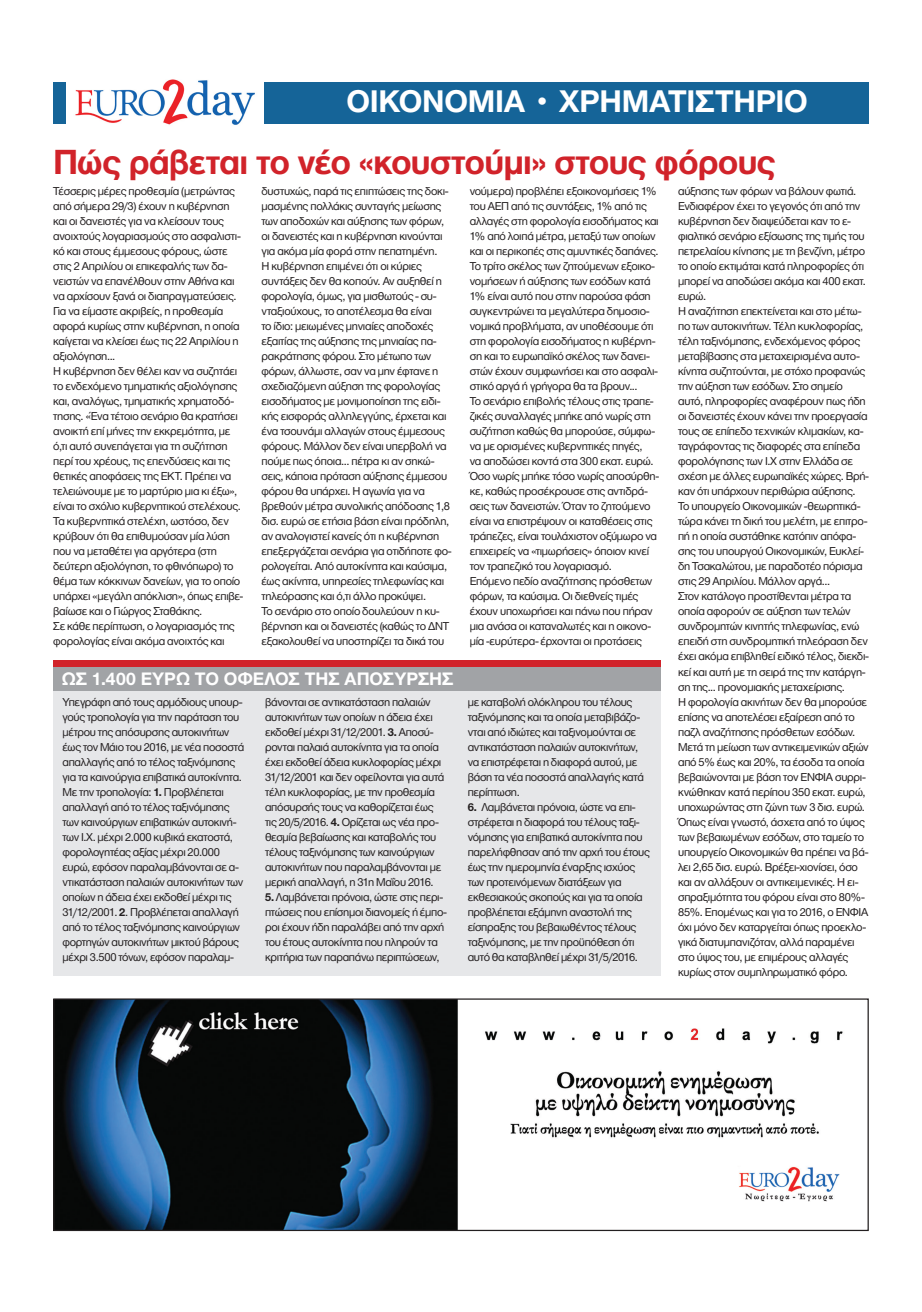
<style>
.page{position:relative;width:922px;height:1312px;background:#fff}
.page>*{position:absolute;margin:0;border:0;box-sizing:border-box;transform-origin:0 0}
.Middle_title_Analekt{font:700 36.25px "CF Helvetica";letter-spacing:-.025em;color:#d1232a}
.Middle_title_Analekt-2{font:700 32.5px "CF Helvetica";letter-spacing:-.01em;color:#fff}
.Middle_title_Analekt-3{font:700 18.75px "CF Helvetica";color:#fff}
.Middle_title_Analekt-4{font:11.88px/15px "CF Helvetica";letter-spacing:-.02em;color:#231f20}
.s1{font-weight:700}
</style>
<div class="page">
<img style="left:55px;top:1000px;width:788px;height:228px">
<div style="left:53px;top:998px;width:815px;height:232px;border:1px solid #231f20"></div>
<div style="left:53px;top:82px;width:815px;height:41px;background:#156498"></div>
<img style="left:67px;top:79px;width:196px;height:46px">
<div style="left:53px;top:660px;width:607px;height:315px;background:#e6e7e9"></div>
<div style="left:53px;top:666px;width:607px;height:24px;background:#a1a3a6"></div>
<div style="left:53px;top:660px;width:607px;height:6px;background:#d1232a"></div>
<p class="Middle_title_Analekt-2" style="left:346px;top:84px;width:462px">ΟΙΚΟΝΟΜΙΑ • ΧΡΗΜΑΤΙΣΤΗΡΙΟ</p>
<p class="Middle_title_Analekt" style="left:53px;top:143px;width:724px">Πώς ράβεται το νέο «κουστούμι» στους φόρους</p>
<p class="Middle_title_Analekt-4" style="left:53px;top:184px;width:189px">Τέσσερις μέρες προθεσμία (μετρώντας από σήμερα 29/3) έχουν η κυβέρνηση και οι δανειστές για να κλείσουν τους ανοιχτούς λογαριασμούς στο ασφαλιστι&shy;κό και στους έμμεσους φόρους, ώστε στις 2 Απριλίου οι επικεφαλής των δα&shy;νειστών να επανέλθουν στην Αθήνα και να αρχίσουν ξανά οι διαπραγματεύσεις.<br>Για να είμαστε ακριβείς, η προθεσμία αφορά κυρίως στην κυβέρνηση, η οποία καίγεται να κλείσει έως τις 22 Απριλίου η αξιολόγηση...</p>
<p class="Middle_title_Analekt-4" style="left:53px;top:364px;width:189px">Η κυβέρνηση δεν θέλει καν να συζητάει το ενδεχόμενο τμηματικής αξιολόγησης και, αναλόγως, τμηματικής χρηματοδό&shy;τησης. «Ένα τέτοιο σενάριο θα κρατήσει ανοικτή επί μήνες την εκκρεμότητα, με ό,τι αυτό συνεπάγεται για τη συζήτηση περί του χρέους, τις επενδύσεις και τις θετικές αποφάσεις της ΕΚΤ. Πρέπει να τελειώνουμε με το μαρτύριο μια κι έξω», είναι το σχόλιο κυβερνητικού στελέχους.</p>
<p class="Middle_title_Analekt-4" style="left:53px;top:514px;width:191px">Τα κυβερνητικά στελέχη, ωστόσο, δεν κρύβουν ότι θα επιθυμούσαν μία λύση που να μεταθέτει για αργότερα (στη δεύτερη αξιολόγηση, το φθινόπωρο) το θέμα των κόκκινων δανείων, για το οποίο υπάρχει «μεγάλη απόκλιση», όπως επιβε&shy;βαίωσε και ο Γιώργος Σταθάκης.</p>
<p class="Middle_title_Analekt-4" style="left:53px;top:619px;width:183px">Σε κάθε περίπτωση, ο λογαριασμός της φορολογίας είναι ακόμα ανοιχτός και</p>
<p class="Middle_title_Analekt-4" style="left:261px;top:184px;width:188px">δυστυχώς, παρά τις επιπτώσεις της δοκι&shy;μασμένης πολλάκις συνταγής μείωσης των αποδοχών και αύξησης των φόρων, οι δανειστές και η κυβέρνηση κινούνται για ακόμα μία φορά στην πεπατημένη.</p>
<p class="Middle_title_Analekt-4" style="left:261px;top:259px;width:191px">Η κυβέρνηση επιμένει ότι οι κύριες συντάξεις δεν θα κοπούν. Αν αυξηθεί η φορολογία, όμως, για μισθωτούς - συ&shy;νταξιούχους, το αποτέλεσμα θα είναι<br>το ίδιο: μειωμένες μηνιαίες αποδοχές εξαιτίας της αύξησης της μηνιαίας πα&shy;ρακράτησης φόρου. Στο μέτωπο των φόρων, άλλωστε, σαν να μην έφτανε η σχεδιαζόμενη αύξηση της φορολογίας εισοδήματος με μονιμοποίηση της ειδι&shy;κής εισφοράς αλληλεγγύης, έρχεται και ένα τσουνάμι αλλαγών στους έμμεσους φόρους. Μάλλον δεν είναι υπερβολή να πούμε πως όποια... πέτρα κι αν σηκώ&shy;σεις, κάποια πρόταση αύξησης έμμεσου φόρου θα υπάρχει. Η αγωνία για να βρεθούν μέτρα συνολικής απόδοσης 1,8 δισ. ευρώ σε ετήσια βάση είναι πρόδηλη, αν αναλογιστεί κανείς ότι η κυβέρνηση επεξεργάζεται σενάρια για οτιδήποτε φο&shy;ρολογείται. Από αυτοκίνητα και καύσιμα, έως ακίνητα, υπηρεσίες τηλεφωνίας και τηλεόρασης και ό,τι άλλο προκύψει.</p>
<p class="Middle_title_Analekt-4" style="left:261px;top:604px;width:189px">Το σενάριο στο οποίο δουλεύουν η κυ&shy;βέρνηση και οι δανειστές (καθώς το ΔΝΤ εξακολουθεί να υποστηρίζει τα δικά του</p>
<p class="Middle_title_Analekt-4" style="left:469px;top:184px;width:190px">νούμερα) προβλέπει εξοικονομήσεις 1% του ΑΕΠ από τις συντάξεις, 1% από τις αλλαγές στη φορολογία εισοδήματος και 1% από λοιπά μέτρα, μεταξύ των οποίων και οι περικοπές στις αμυντικές δαπάνες.<br>Το τρίτο σκέλος των ζητούμενων εξοικο&shy;νομήσεων ή αύξησης των εσόδων κατά 1% είναι αυτό που στην παρούσα φάση συγκεντρώνει τα μεγαλύτερα δημοσιο&shy;νομικά προβλήματα, αν υποθέσουμε ότι στη φορολογία εισοδήματος η κυβέρνη&shy;ση και το ευρωπαϊκό σκέλος των δανει&shy;στών έχουν συμφωνήσει και στο ασφαλι&shy;στικό αργά ή γρήγορα θα τα βρουν...</p>
<p class="Middle_title_Analekt-4" style="left:469px;top:394px;width:191px">Το σενάριο επιβολής τέλους στις τραπε&shy;ζικές συναλλαγές μπήκε από νωρίς στη συζήτηση καθώς θα μπορούσε, σύμφω&shy;να με ορισμένες κυβερνητικές πηγές,<br>να αποδώσει κοντά στα 300 εκατ. ευρώ.<br>Όσο νωρίς μπήκε τόσο νωρίς αποσύρθη&shy;κε, καθώς προσέκρουσε στις αντιδρά&shy;σεις των δανειστών. Όταν το ζητούμενο είναι να επιστρέψουν οι καταθέσεις στις τράπεζες, είναι τουλάχιστον οξύμωρο να επιχειρείς να «τιμωρήσεις» όποιον κινεί τον τραπεζικό του λογαριασμό.</p>
<p class="Middle_title_Analekt-4" style="left:469px;top:574px;width:184px">Επόμενο πεδίο αναζήτησης πρόσθετων φόρων, τα καύσιμα. Οι διεθνείς τιμές έχουν υποχωρήσει και πάνω που πήραν μια ανάσα οι καταναλωτές και η οικονο&shy;μία -ευρύτερα- έρχονται οι προτάσεις</p>
<p class="Middle_title_Analekt-4" style="left:678px;top:184px;width:180px">αύξησης των φόρων να βάλουν φωτιά.</p>
<p class="Middle_title_Analekt-4" style="left:678px;top:199px;width:189px">Ενδιαφέρον έχει το γεγονός ότι από την κυβέρνηση δεν διαψεύδεται καν το ε&shy;φιαλτικό σενάριο εξίσωσης της τιμής του πετρελαίου κίνησης με τη βενζίνη, μέτρο το οποίο εκτιμάται κατά πληροφορίες ότι μπορεί να αποδώσει ακόμα και 400 εκατ. ευρώ.</p>
<p class="Middle_title_Analekt-4" style="left:678px;top:304px;width:192px">Η αναζήτηση επεκτείνεται και στο μέτω&shy;πο των αυτοκινήτων. Τέλη κυκλοφορίας, τέλη ταξινόμησης, ενδεχόμενος φόρος μεταβίβασης στα μεταχειρισμένα αυτο&shy;κίνητα συζητούνται, με στόχο προφανώς την αύξηση των εσόδων. Στο σημείο αυτό, πληροφορίες αναφέρουν πως ήδη οι δανειστές έχουν κάνει την προεργασία τους σε επίπεδο τεχνικών κλιμακίων, κα&shy;ταγράφοντας τις διαφορές στα επίπεδα φορολόγησης των Ι.Χ στην Ελλάδα σε σχέση με άλλες ευρωπαϊκές χώρες. Βρή&shy;καν ότι υπάρχουν περιθώρια αύξησης.</p>
<p class="Middle_title_Analekt-4" style="left:678px;top:499px;width:191px">Το υπουργείο Οικονομικών -θεωρητικά&shy;τώρα κάνει τη δική του μελέτη, με επιτρο&shy;πή η οποία συστάθηκε κατόπιν απόφα&shy;σης του υπουργού Οικονομικών, Ευκλεί&shy;δη Τσακαλώτου, με παραδοτέο πόρισμα στις 29 Απριλίου. Μάλλον αργά...</p>
<p class="Middle_title_Analekt-4" style="left:678px;top:589px;width:192px">Στον κατάλογο προστίθενται μέτρα τα οποία αφορούν σε αύξηση των τελών συνδρομητών κινητής τηλεφωνίας, ενώ επειδή στη συνδρομητική τηλεόραση δεν έχει ακόμα επιβληθεί ειδικό τέλος, διεκδι&shy;κεί και αυτή με τη σειρά της την κατάργη&shy;ση της... προνομιακής μεταχείρισης.</p>
<p class="Middle_title_Analekt-4" style="left:678px;top:694px;width:192px">Η φορολογία ακινήτων δεν θα μπορούσε επίσης να αποτελέσει εξαίρεση από το παζλ αναζήτησης πρόσθετων εσόδων.<br>Μετά τη μείωση των αντικειμενικών αξιών από 5% έως και 20%, τα έσοδα τα οποία βεβαιώνονται με βάση τον ΕΝΦΙΑ συρρι&shy;κνώθηκαν κατά περίπου 350 εκατ. ευρώ, υποχωρώντας στη ζώνη των 3 δισ. ευρώ.</p>
<p class="Middle_title_Analekt-4" style="left:678px;top:814px;width:192px">Όπως είναι γνωστό, άσχετα από το ύψος των βεβαιωμένων εσόδων, στο ταμείο το υπουργείο Οικονομικών θα πρέπει να βά&shy;λει 2,65 δισ. ευρώ. Βρέξει-χιονίσει, όσο και αν αλλάξουν οι αντικειμενικές. Η ει&shy;σπραξιμότητα του φόρου είναι στο 80%- 85%. Επομένως και για το 2016, ο ΕΝΦΙΑ όχι μόνο δεν καταργείται όπως προεκλο&shy;γικά διατυμπανιζόταν, αλλά παραμένει στο ύψος του, με επιμέρους αλλαγές κυρίως στον συμπληρωματικό φόρο.</p>
<p class="Middle_title_Analekt-3" style="left:62px;top:668px;width:393px">ΩΣ 1.400 ΕΥΡΩ ΤΟ ΟΦΕΛΟΣ ΤΗΣ ΑΠΟΣΥΡΣΗΣ</p>
<p class="Middle_title_Analekt-4" style="left:62px;top:694px;width:183px">Υπεγράφη από τους αρμόδιους υπουρ&shy;γούς τροπολογία για την παράταση του μέτρου της απόσυρσης αυτοκινήτων έως τον Μάιο του 2016, με νέα ποσοστά απαλλαγής από το τέλος ταξινόμησης για τα καινούργια επιβατικά αυτοκίνητα.<br>Με την τροπολογία: <span class="s1">1.</span> Προβλέπεται απαλλαγή από το τέλος ταξινόμησης των καινούργιων επιβατικών αυτοκινή&shy;των Ι.Χ. μέχρι 2.000 κυβικά εκατοστά, φορολογητέας αξίας μέχρι 20.000 ευρώ, εφόσον παραλαμβάνονται σε α&shy;ντικατάσταση παλαιών αυτοκινήτων των οποίων η άδεια έχει εκδοθεί μέχρι τις 31/12/2001. <span class="s1">2</span>. Προβλέπεται απαλλαγή από το τέλος ταξινόμησης καινούργιων φορτηγών αυτοκινήτων μικτού βάρους μέχρι 3.500 τόνων, εφόσον παραλαμ-</p>
<p class="Middle_title_Analekt-4" style="left:265px;top:694px;width:181px">βάνονται σε αντικατάσταση παλαιών αυτοκινήτων των οποίων η άδεια έχει εκδοθεί μέχρι 31/12/2001. <span class="s1">3.</span> Αποσύ&shy;ρονται παλαιά αυτοκίνητα για τα οποία έχει εκδοθεί άδεια κυκλοφορίας μέχρι 31/12/2001 και δεν οφείλονται για αυτά τέλη κυκλοφορίας, με την προθεσμία απόσυρσής τους να καθορίζεται έως τις 20/5/2016. <span class="s1">4.</span> Ορίζεται ως νέα προ&shy;θεσμία βεβαίωσης και καταβολής του τέλους ταξινόμησης των καινούργιων αυτοκινήτων που παραλαμβάνονται με μερική απαλλαγή, η 31η Μαΐου 2016.</p>
<p class="Middle_title_Analekt-4" style="left:467px;top:694px;width:178px">με καταβολή ολόκληρου του τέλους ταξινόμησης και τα οποία μεταβιβάζο&shy;νται από ιδιώτες και ταξινομούνται σε αντικατάσταση παλαιών αυτοκινήτων, να επιστρέφεται η διαφορά αυτού, με βάση τα νέα ποσοστά απαλλαγής κατά περίπτωση.</p>
<p class="Middle_title_Analekt-4" style="left:467px;top:799px;width:184px"><span class="s1">6.</span> Λαμβάνεται πρόνοια, ώστε να επι&shy;στρέφεται η διαφορά του τέλους ταξι&shy;νόμησης για επιβατικά αυτοκίνητα που παρελήφθησαν από την αρχή του έτους έως την ημερομηνία έναρξης ισχύος των προτεινόμενων διατάξεων για εκθεσιακούς σκοπούς και για τα οποία προβλέπεται εξάμηνη αναστολή της είσπραξης του βεβαιωθέντος τέλους ταξινόμησης, με την προϋπόθεση ότι αυτό θα καταβληθεί μέχρι 31/5/2016.</p>
<p class="Middle_title_Analekt-4" style="left:265px;top:889px;width:183px"><span class="s1">5.</span> Λαμβάνεται πρόνοια, ώστε στις περι&shy;πτώσεις που επίσημοι διανομείς ή έμπο&shy;ροι έχουν ήδη παραλάβει από την αρχή του έτους αυτοκίνητα που πληρούν τα κριτήρια των παραπάνω περιπτώσεων,</p>
</div>
